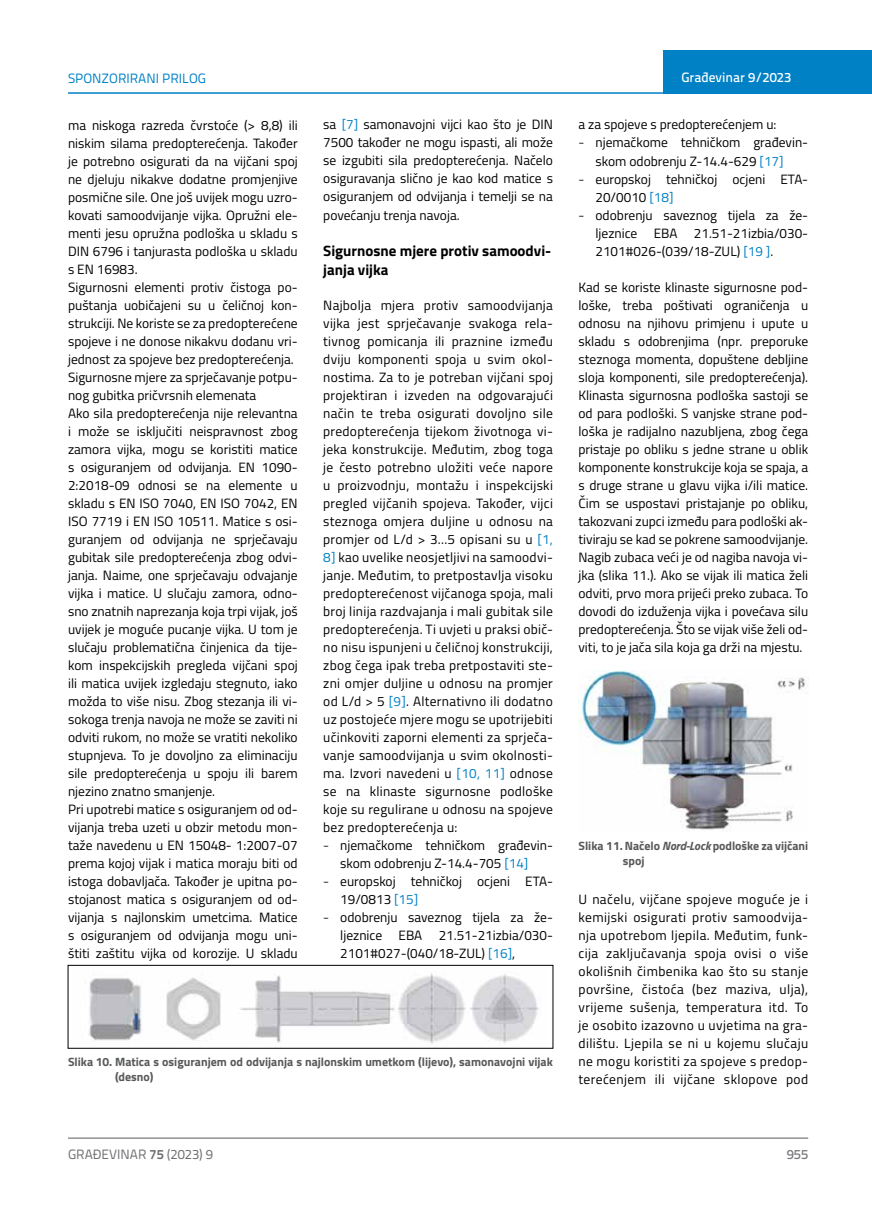
<style>
.page{position:relative;width:872px;height:1212px;background:#fff}
.page>*{position:absolute;margin:0;border:0;box-sizing:border-box;transform-origin:0 0}
.t1{font:700 15px/19.5px "Titillium";color:#000}
.t2{font:13.5px/18px "Titillium";color:#000;text-align:justify}
.t3{font:13.5px "Titillium Text 22 L";color:#6d6e71}
.t4{font:13.5px "Titillium Text 22 L";color:#0081c6}
.t5{font:500 13.5px "Titillium Text 22 L";color:#fff}
.t6{font:500 13.5px "Titillium Text 22 L";color:#797a7d}
.t7{font:700 12px/15px "Titillium";color:#58595b}
.s1{color:#0081c6}
.s2{font-family:"Titillium Text 22 L";font-weight:300}
.s3{font-style:italic}
.s4{font-weight:700}
</style>
<div class="page">
<div style="left:663px;top:50px;width:209px;height:44px;background:#0081c6"></div>
<hr style="left:68px;top:92px;width:804px;height:2px;background:#0081c6">
<hr style="left:68px;top:1138px;width:740px;height:1px;background:#58595b">
<img style="left:89px;top:973px;width:452px;height:71px">
<div style="left:68px;top:965px;width:485px;height:83px;border:1px solid #000"></div>
<img style="left:578px;top:670px;width:229px;height:162px">
<p class="t4" style="left:68px;top:68px;width:140px">SPONZORIRANI PRILOG</p>
<p class="t5" style="left:681px;top:67px;width:111px">Građevinar 9/2023</p>
<p class="t2" style="left:68px;top:115px;width:231px;text-align:left">ma niskoga razreda čvrstoće (&gt; 8,8) ili niskim silama predopterećenja. Također je potrebno osigurati da na vijčani spoj ne djeluju nikakve dodatne promjenjive posmične sile. One još uvijek mogu uzro&shy;kovati samoodvijanje vijka. Opružni ele&shy;menti jesu opružna podloška u skladu s DIN 6796 i tanjurasta podloška u skladu s EN 16983.<br>Sigurnosni elementi protiv čistoga po&shy;puštanja uobičajeni su u čeličnoj kon&shy;strukciji. Ne koriste se za predopterećene spojeve i ne donose nikakvu dodanu vri&shy;jednost za spojeve bez predopterećenja.<br>Sigurnosne mjere za sprječavanje potpu&shy;nog gubitka pričvrsnih elemenata<br>Ako sila predopterećenja nije relevantna i može se isključiti neispravnost zbog zamora vijka, mogu se koristiti matice s osiguranjem od odvijanja. EN 1090- 2:2018-09 odnosi se na elemente u skladu s EN ISO 7040, EN ISO 7042, EN ISO 7719 i EN ISO 10511. Matice s osi&shy;guranjem od odvijanja ne sprječavaju gubitak sile predopterećenja zbog odvi&shy;janja. Naime, one sprječavaju odvajanje vijka i matice. U slučaju zamora, odno&shy;sno znatnih naprezanja koja trpi vijak, još uvijek je moguće pucanje vijka. U tom je slučaju problematična činjenica da tije&shy;kom inspekcijskih pregleda vijčani spoj ili matica uvijek izgledaju stegnuto, iako možda to više nisu. Zbog stezanja ili vi&shy;sokoga trenja navoja ne može se zaviti ni odviti rukom, no može se vratiti nekoliko stupnjeva. To je dovoljno za eliminaciju sile predopterećenja u spoju ili barem njezino znatno smanjenje.<br>Pri upotrebi matice s osiguranjem od od&shy;vijanja treba uzeti u obzir metodu mon&shy;taže navedenu u EN 15048- 1:2007-07 prema kojoj vijak i matica moraju biti od istoga dobavljača. Također je upitna po&shy;stojanost matica s osiguranjem od od&shy;vijanja s najlonskim umetcima. Matice s osiguranjem od odvijanja mogu uni&shy;štiti zaštitu vijka od korozije. U skladu</p>
<p class="t2" style="left:323px;top:115px;width:231px">sa <span class="s1">[7]</span> samonavojni vijci kao što je DIN 7500 također ne mogu ispasti, ali može se izgubiti sila predopterećenja. Načelo osiguravanja slično je kao kod matice s osiguranjem od odvijanja i temelji se na povećanju trenja navoja.</p>
<p class="t2" style="left:578px;top:115px;width:199px">a za spojeve s predopterećenjem u:</p>
<p class="t2" style="left:578px;top:133px;width:231px;text-align:center"><span class="s2">-</span> njemačkome tehničkom građevin&shy;skom odobrenju Z-14.4-629 <span class="s1">[17]</span></p>
<p class="t2" style="left:595px;top:169px;width:214px;text-indent:-17px"><span class="s2">-</span> europskoj tehničkoj ocjeni ETA-<br>20/0010 <span class="s1">[18]</span></p>
<p class="t2" style="left:595px;top:205px;width:214px;text-indent:-17px"><span class="s2">-</span> odobrenju saveznog tijela za že&shy;ljeznice EBA 21.51-21izbia/030- 2101#026-(039/18-ZUL) <span class="s1">[19 ]</span>.</p>
<p class="t2" style="left:578px;top:277px;width:231px">Kad se koriste klinaste sigurnosne pod&shy;loške, treba poštivati ograničenja u odnosu na njihovu primjenu i upute u skladu s odobrenjima (npr. preporuke steznoga momenta, dopuštene debljine sloja komponenti, sile predopterećenja).<br>Klinasta sigurnosna podloška sastoji se od para podloški. S vanjske strane pod&shy;loška je radijalno nazubljena, zbog čega pristaje po obliku s jedne strane u oblik komponente konstrukcije koja se spaja, a s druge strane u glavu vijka i/ili matice.<br>Čim se uspostavi pristajanje po obliku, takozvani zupci između para podloški ak&shy;tiviraju se kad se pokrene samoodvijanje.<br>Nagib zubaca veći je od nagiba navoja vi&shy;jka (slika 11.). Ako se vijak ili matica želi odviti, prvo mora prijeći preko zubaca. To dovodi do izduženja vijka i povećava silu predopterećenja. Što se vijak više želi od&shy;viti, to je jača sila koja ga drži na mjestu.</p>
<p class="t1" style="left:323px;top:240px;width:229px">Sigurnosne mjere protiv samoodvi&shy;janja vijka</p>
<p class="t2" style="left:323px;top:295px;width:231px">Najbolja mjera protiv samoodvijanja vijka jest sprječavanje svakoga rela&shy;tivnog pomicanja ili praznine između dviju komponenti spoja u svim okol&shy;nostima. Za to je potreban vijčani spoj projektiran i izveden na odgovarajući način te treba osigurati dovoljno sile predopterećenja tijekom životnoga vi&shy;jeka konstrukcije. Međutim, zbog toga je često potrebno uložiti veće napore u proizvodnju, montažu i inspekcijski pregled vijčanih spojeva. Također, vijci steznoga omjera duljine u odnosu na promjer od L/d &gt; 3...5 opisani su u <span class="s1">[1, 8]</span> kao uvelike neosjetljivi na samoodvi&shy;janje. Međutim, to pretpostavlja visoku predopterećenost vijčanoga spoja, mali broj linija razdvajanja i mali gubitak sile predopterećenja. Ti uvjeti u praksi obič&shy;no nisu ispunjeni u čeličnoj konstrukciji, zbog čega ipak treba pretpostaviti ste&shy;zni omjer duljine u odnosu na promjer od L/d &gt; 5 <span class="s1">[9]</span>. Alternativno ili dodatno uz postojeće mjere mogu se upotrijebiti učinkoviti zaporni elementi za sprječa&shy;vanje samoodvijanja u svim okolnosti&shy;ma. Izvori navedeni u <span class="s1">[10, 11]</span> odnose se na klinaste sigurnosne podloške koje su regulirane u odnosu na spojeve bez predopterećenja u:</p>
<p class="t2" style="left:323px;top:836px;width:231px;text-align:center"><span class="s2">-</span> njemačkome tehničkom građevin&shy;skom odobrenju Z-14.4-705 <span class="s1">[14]</span></p>
<p class="t2" style="left:340px;top:872px;width:214px;text-indent:-17px"><span class="s2">-</span> europskoj tehničkoj ocjeni ETA-<br>19/0813 <span class="s1">[15]</span></p>
<p class="t2" style="left:340px;top:908px;width:214px;text-indent:-17px"><span class="s2">-</span> odobrenju saveznog tijela za že&shy;ljeznice EBA 21.51-21izbia/030- 2101#027-(040/18-ZUL) <span class="s1">[16]</span>,</p>
<p class="t7" style="left:623px;top:838px;width:187px;text-indent:-44px">Slika 11. Načelo <span class="s3">Nord-Lock</span> podloške za vijčani spoj</p>
<p class="t2" style="left:578px;top:890px;width:231px">U načelu, vijčane spojeve moguće je i kemijski osigurati protiv samoodvija&shy;nja upotrebom ljepila. Međutim, funk&shy;cija zaključavanja spoja ovisi o više okolišnih čimbenika kao što su stanje površine, čistoća (bez maziva, ulja), vrijeme sušenja, temperatura itd. To je osobito izazovno u uvjetima na gra&shy;dilištu. Ljepila se ni u kojemu slučaju ne mogu koristiti za spojeve s predop&shy;terećenjem ili vijčane sklopove pod</p>
<p class="t7" style="left:115px;top:1054px;width:439px;text-indent:-47px">Slika 10. Matica s osiguranjem od odvijanja s najlonskim umetkom (lijevo), samonavojni vijak (desno)</p>
<p class="t3" style="left:68px;top:1144px;width:146px">GRAĐEVINAR <span class="s4">75</span> (2023) 9</p>
<p class="t6" style="left:786px;top:1144px;width:23px">955</p>
</div>
